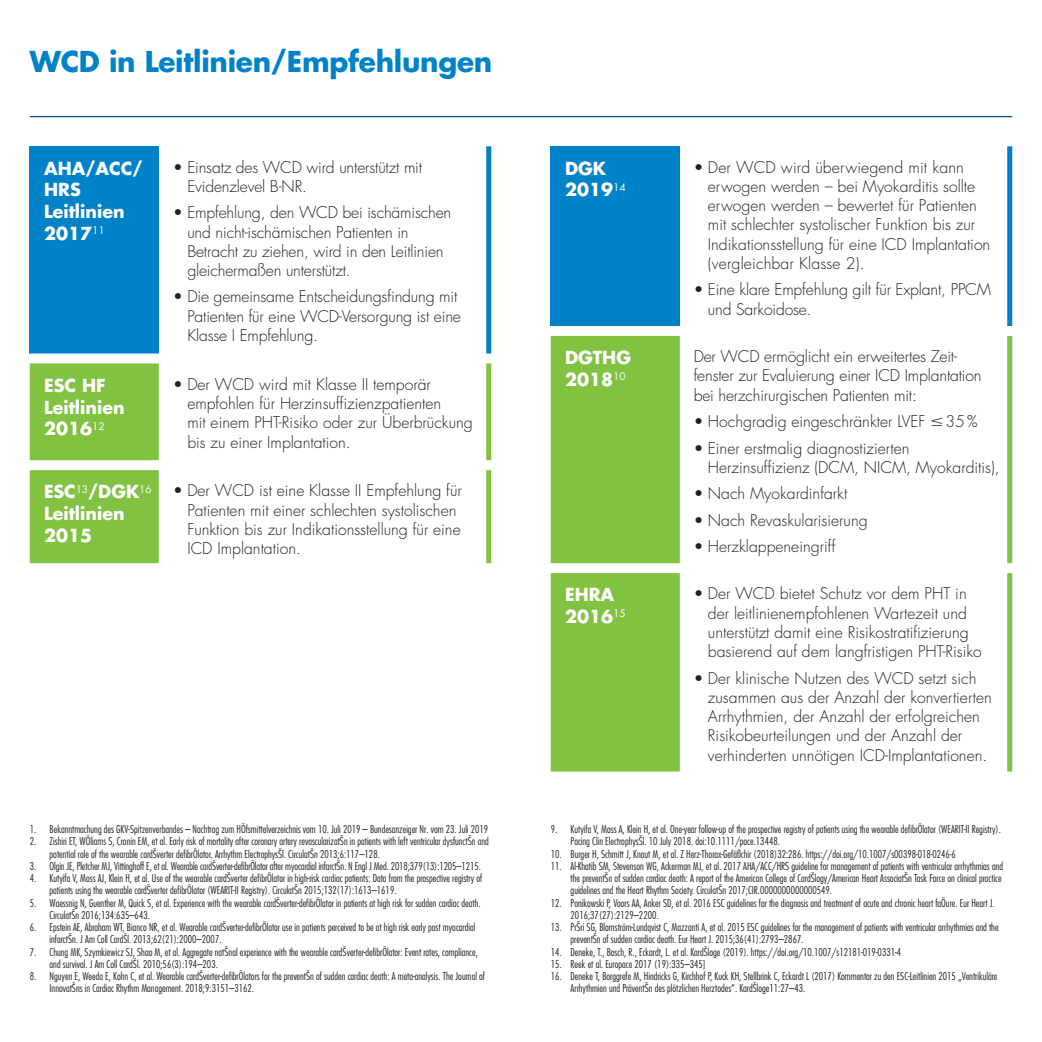
<style>
.page{position:relative;width:1042px;height:1042px;background:#fff}
.page>*{position:absolute;margin:0;border:0;box-sizing:border-box;transform-origin:0 0}
.t1{font:700 28px "Futura LT";letter-spacing:-.01em;color:#0082c8}
.t2{font:700 17.5px/21.9px "Futura LT";color:#fff}
.t3{font:300 15.75px/19.2px "Futura LT";color:#231f20}
.t4{font:300 condensed 10.5px/12.2px "Futura LT";color:#231f20}
</style>
<div class="page">
<hr style="left:30px;top:116px;width:982px;height:1px;background:#135278">
<div style="left:30px;top:146px;width:129px;height:207px;background:#0082c8"></div>
<div style="left:30px;top:363px;width:129px;height:200px;background:#81c340"></div>
<div style="left:486px;top:146px;width:5px;height:207px;background:#0082c8"></div>
<div style="left:486px;top:363px;width:5px;height:97px;background:#81c340"></div>
<div style="left:486px;top:470px;width:5px;height:93px;background:#81c340"></div>
<div style="left:551px;top:146px;width:129px;height:180px;background:#0082c8"></div>
<div style="left:551px;top:336px;width:129px;height:435px;background:#81c340"></div>
<div style="left:1007px;top:146px;width:5px;height:180px;background:#0082c8"></div>
<div style="left:1007px;top:336px;width:5px;height:227px;background:#81c340"></div>
<div style="left:1007px;top:573px;width:5px;height:198px;background:#81c340"></div>
<h1 class="t1" style="left:30px;top:43px;width:464px">WCD in Leitlinien/Empfehlungen</h1>
<h2 class="t2" style="left:44px;top:157px;width:100px">AHA/ACC/<br>HRS<br>Leitlinien<br>2017<sup>11</sup></h2>
<h3 class="t3" style="left:187px;top:158px;width:236px;text-indent:-14px">• Einsatz des WCD wird unterstützt mit<br>Evidenzlevel B-NR.</h3>
<h3 class="t3" style="left:187px;top:203px;width:265px;text-indent:-14px">• Empfehlung, den WCD bei ischämischen und nicht-ischämischen Patienten in Betracht zu ziehen, wird in den Leitlinien gleichermaßen unterstützt.</h3>
<h3 class="t3" style="left:187px;top:287px;width:275px;text-indent:-14px">• Die gemeinsame Entscheidungsfindung mit<br>Patienten für eine WCD-Versorgung ist eine<br>Klasse I Empfehlung.</h3>
<h2 class="t2" style="left:44px;top:374px;width:82px">ESC HF<br>Leitlinien<br>2016<sup>12</sup></h2>
<h3 class="t3" style="left:187px;top:375px;width:287px;text-indent:-14px">• Der WCD wird mit Klasse II temporär empfohlen für Herzinsuffizienzpatienten<br>mit einem PHT-Risiko oder zur Überbrückung bis zu einer Implantation.</h3>
<h2 class="t2" style="left:44px;top:481px;width:109px">ESC<sup>13</sup>/DGK<sup>16<br></sup>Leitlinien<br>2015</h2>
<h3 class="t3" style="left:187px;top:481px;width:276px;text-indent:-14px">• Der WCD ist eine Klasse II Empfehlung für Patienten mit einer schlechten systolischen Funktion bis zur Indikationsstellung für eine ICD Implantation.</h3>
<p class="t4" style="left:30px;top:823px;width:460px">1. Bekanntmachung des GKV-Spitzenverbandes – Nachtrag zum Hilfsmittelverzeichnis vom 10. Juli 2019 – Bundesanzeiger Nr. vom 23. Juli 2019</p>
<p class="t4" style="left:50px;top:835px;width:441px;text-indent:-20px">2. Zishiri ET, Williams S, Cronin EM, et al. Early risk of mortality after coronary artery revascularization in patients with left ventricular dysfunction and potential role of the wearable cardioverter defibrillator. Arrhythm Electrophysiol. Circulation 2013;6:117–128.</p>
<p class="t4" style="left:30px;top:860px;width:452px">3. Olgin JE, Pletcher MJ, Vittinghoff E, et al. Wearable cardioverter-defibrillator after myocardial infarction. N Engl J Med. 2018;379(13):1205–1215.</p>
<p class="t4" style="left:50px;top:872px;width:434px;text-indent:-20px">4. Kutyifa V, Moss AJ, Klein H, et al. Use of the wearable cardioverter defibrillator in high-risk cardiac patients: Data from the prospective registry of patients using the wearable cardioverter defibrillator (WEARIT-II Registry). Circulation 2015;132(17):1613–1619.</p>
<p class="t4" style="left:50px;top:896px;width:432px;text-indent:-20px">5. Waessnig N, Guenther M, Quick S, et al. Experience with the wearable cardioverter-defibrillator in patients at high risk for sudden cardiac death.<br>Circulation 2016;134:635–643.</p>
<p class="t4" style="left:50px;top:921px;width:427px;text-indent:-20px">6. Epstein AE, Abraham WT, Bianco NR, et al. Wearable cardioverter-defibrillator use in patients perceived to be at high risk early post myocardial infarction. J Am Coll Cardiol. 2013;62(21):2000–2007.</p>
<p class="t4" style="left:50px;top:945px;width:430px;text-indent:-20px">7. Chung MK, Szymkiewicz SJ, Shao M, et al. Aggregate national experience with the wearable cardioverter-defibrillator: Event rates, compliance, and survival. J Am Coll Cardiol. 2010;56(3):194–203.</p>
<p class="t4" style="left:50px;top:970px;width:437px;text-indent:-20px">8. Nguyen E, Weeda E, Kohn C, et al. Wearable cardioverter-defibrillators for the prevention of sudden cardiac death: A meta-analysis. The Journal of<br>Innovations in Cardiac Rhythm Management. 2018;9:3151–3162.</p>
<h2 class="t2" style="left:565px;top:157px;width:62px">DGK<br>2019<sup>14</sup></h2>
<h3 class="t3" style="left:708px;top:158px;width:284px;text-indent:-14px">• Der WCD wird überwiegend mit kann erwogen werden – bei Myokarditis sollte erwogen werden – bewertet für Patienten mit schlechter systolischer Funktion bis zur Indikationsstellung für eine ICD Implantation (vergleichbar Klasse 2).</h3>
<h3 class="t3" style="left:708px;top:280px;width:284px;text-indent:-14px">• Eine klare Empfehlung gilt für Explant, PPCM und Sarkoidose.</h3>
<h2 class="t2" style="left:565px;top:346px;width:68px">DGTHG<br>2018<sup>10</sup></h2>
<h3 class="t3" style="left:693px;top:347px;width:289px">Der WCD ermöglicht ein erweitertes Zeit&shy;fenster zur Evaluierung einer ICD Implantation bei herzchirurgischen Patienten mit:</h3>
<h3 class="t3" style="left:693px;top:412px;width:233px">• Hochgradig eingeschränkter LVEF</h3>
<h3 class="t3" style="left:945px;top:412px;width:33px">35%</h3>
<h3 class="t3" style="left:708px;top:439px;width:293px;text-indent:-14px">• Einer erstmalig diagnostizierten<br>Herzinsuffizienz (DCM, NICM, Myokarditis),</h3>
<h3 class="t3" style="left:693px;top:484px;width:155px">• Nach Myokardinfarkt</h3>
<h3 class="t3" style="left:693px;top:511px;width:176px">• Nach Revaskularisierung</h3>
<h3 class="t3" style="left:693px;top:537px;width:143px">• Herzklappeneingriff</h3>
<h2 class="t2" style="left:565px;top:583px;width:62px">EHRA<br>2016<sup>15</sup></h2>
<h3 class="t3" style="left:708px;top:584px;width:275px;text-indent:-14px">• Der WCD bietet Schutz vor dem PHT in der leitlinienempfohlenen Wartezeit und unterstützt damit eine Risikostratifizierung basierend auf dem langfristigen PHT-Risiko</h3>
<h3 class="t3" style="left:708px;top:668px;width:285px;text-indent:-14px">• Der klinische Nutzen des WCD setzt sich zusammen aus der Anzahl der konvertierten Arrhythmien, der Anzahl der erfolgreichen Risikobeurteilungen und der Anzahl der verhinderten unnötigen ICD-Implantationen.</h3>
<p class="t4" style="left:570px;top:823px;width:432px;text-indent:-20px">9. Kutyifa V, Moss A, Klein H, et al. One-year follow-up of the prospective registry of patients using the wearable defibrillator (WEARIT-II Registry).<br>Pacing Clin Electrophysiol. 10 July 2018. doi:10.1111/pace.13448.</p>
<p class="t4" style="left:551px;top:847px;width:407px">10. Burger H, Schmitt J, Knaut M, et al. Z Herz-Thorax-Gefäßchir (2018)32:286. https://doi.org/10.1007/s00398-018-0246-6</p>
<p class="t4" style="left:570px;top:860px;width:434px;text-indent:-20px">11. Al-Khatib SM, Stevenson WG, Ackerman MJ, et al. 2017 AHA/ACC/HRS guideline for management of patients with ventricular arrhythmias and the prevention of sudden cardiac death: A report of the American College of Cardiology/American Heart Association Task Force on clinical practice guidelines and the Heart Rhythm Society. Circulation 2017;CIR.0000000000000549.</p>
<p class="t4" style="left:570px;top:896px;width:426px;text-indent:-20px">12. Ponikowski P, Voors AA, Anker SD, et al. 2016 ESC guidelines for the diagnosis and treatment of acute and chronic heart failure. Eur Heart J.<br>2016;37(27):2129–2200.</p>
<p class="t4" style="left:570px;top:921px;width:429px;text-indent:-20px">13. Priori SG, Blomström-Lundqvist C, Mazzanti A, et al. 2015 ESC guidelines for the management of patients with ventricular arrhythmias and the prevention of sudden cardiac death. Eur Heart J. 2015;36(41):2793–2867.</p>
<p class="t4" style="left:551px;top:945px;width:352px">14. Deneke, T., Bosch, R., Eckardt, L. et al. Kardiologe (2019). https://doi.org/10.1007/s12181-019-0331-4</p>
<p class="t4" style="left:551px;top:958px;width:157px">15. Reek et al. Europace 2017 (19):335–345]</p>
<p class="t4" style="left:570px;top:970px;width:428px;text-indent:-20px">16. Deneke T, Borggrefe M, Hindricks G, Kirchhof P, Kuck KH, Stellbrink C, Eckardt L (2017) Kommentar zu den ESC-Leitlinien 2015 „Ventrikuläre<br>Arrhythmien und Prävention des plötzlichen Herztodes“. Kardiologe11:27–43.</p>
</div>
